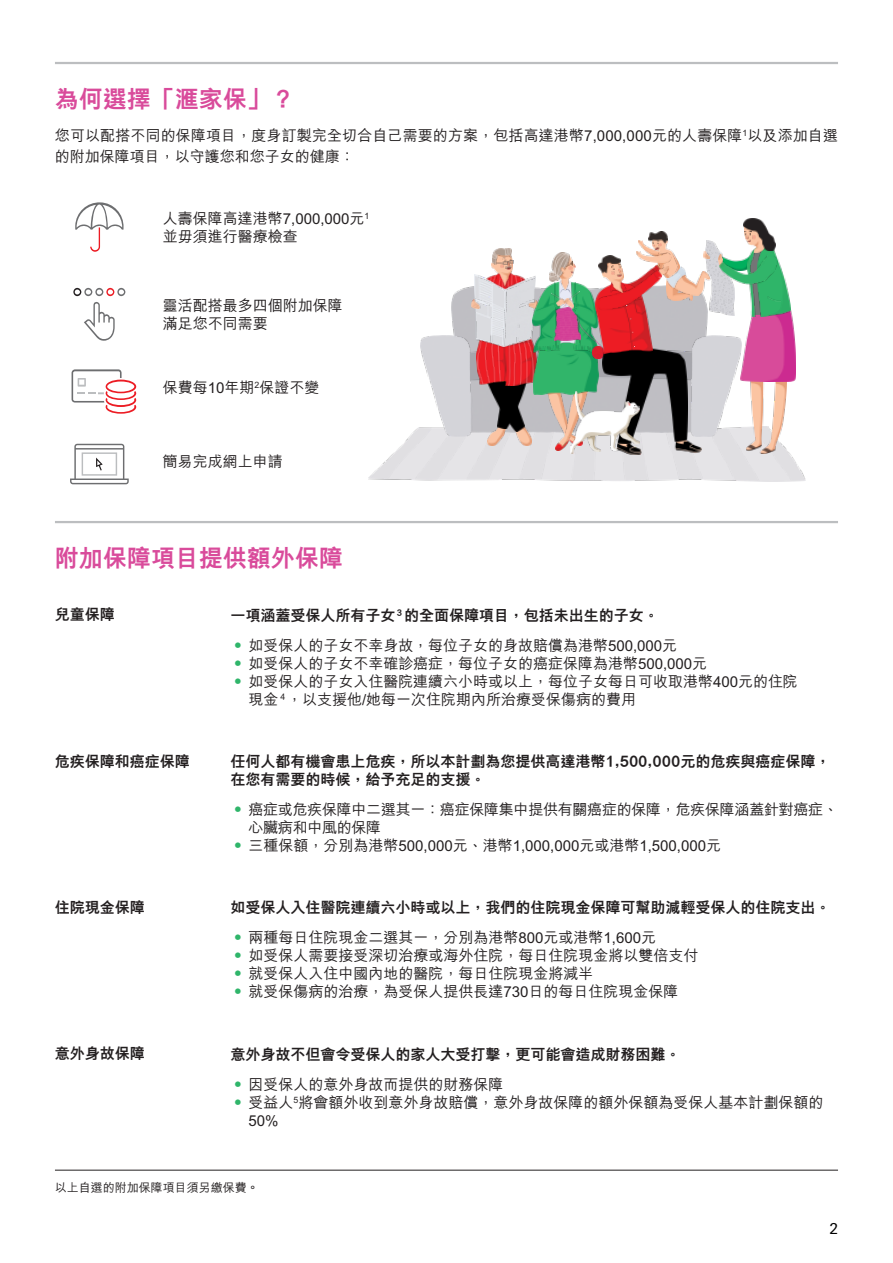
<style>
.page{position:relative;width:893px;height:1263px;background:#fff}
.page>*{position:absolute;margin:0;border:0;box-sizing:border-box;transform-origin:0 0}
.t1{font:800 24px "M Hei H Kfor HSBC";color:#d94b9b}
.t2{font:500 15px/18px "M Hei H Kfor HSBC";color:#231f20}
.t3{font:800 15px/30px "M Hei H Kfor HSBC";color:#231f20}
.t4{font:500 15px "M Hei H Kfor HSBC";letter-spacing:-.02em;color:#231f20}
.t5{font:15px "Univers Nextfor HSBC";color:#000}
.t6{font:500 12px "M Hei H Kfor HSBC";color:#231f20}
.s1{font-weight:800}
.s2{color:#2fb56a}
.s3{font-weight:500;color:#2fb56a}
.s4{font-weight:500}
</style>
<div class="page">
<hr style="left:55px;top:62px;width:783px;height:2px;background:#bcbec0">
<hr style="left:55px;top:521px;width:783px;height:2px;background:#bcbec0">
<img style="left:368px;top:427px;width:437px;height:54px">
<img style="left:451px;top:285px;width:256px;height:51px">
<img style="left:421px;top:336px;width:320px;height:101px">
<img style="left:516px;top:425px;width:15px;height:21px">
<img style="left:485px;top:385px;width:39px;height:46px">
<img style="left:487px;top:424px;width:19px;height:22px">
<img style="left:497px;top:385px;width:29px;height:44px">
<img style="left:476px;top:347px;width:2px;height:38px">
<img style="left:478px;top:347px;width:55px;height:38px">
<img style="left:492px;top:253px;width:20px;height:22px">
<img style="left:493px;top:249px;width:18px;height:15px">
<img style="left:496px;top:260px;width:17px;height:4px">
<img style="left:474px;top:275px;width:62px;height:72px">
<img style="left:475px;top:276px;width:60px;height:69px">
<img style="left:472px;top:299px;width:60px;height:9px">
<svg style="left:501px;top:257px;width:11px;height:13px"></svg>
<img style="left:547px;top:394px;width:8px;height:52px">
<img style="left:555px;top:394px;width:21px;height:56px">
<img style="left:555px;top:439px;width:14px;height:11px">
<img style="left:533px;top:355px;width:65px;height:39px">
<img style="left:532px;top:282px;width:63px;height:73px">
<img style="left:538px;top:283px;width:54px;height:69px">
<img style="left:555px;top:303px;width:40px;height:55px">
<svg style="left:592px;top:347px;width:10px;height:11px"></svg>
<img style="left:557px;top:300px;width:17px;height:9px">
<img style="left:551px;top:292px;width:28px;height:8px">
<img style="left:557px;top:256px;width:18px;height:33px">
<img style="left:549px;top:252px;width:20px;height:29px">
<svg style="left:565px;top:261px;width:8px;height:8px"></svg>
<img style="left:666px;top:278px;width:27px;height:22px">
<img style="left:673px;top:272px;width:32px;height:23px">
<img style="left:667px;top:267px;width:19px;height:20px">
<img style="left:638px;top:240px;width:14px;height:11px">
<img style="left:652px;top:236px;width:21px;height:28px">
<img style="left:658px;top:252px;width:22px;height:25px">
<img style="left:636px;top:251px;width:34px;height:11px">
<img style="left:648px;top:231px;width:19px;height:18px">
<svg style="left:652px;top:243px;width:10px;height:4px"></svg>
<img style="left:618px;top:437px;width:84px;height:17px">
<img style="left:602px;top:344px;width:85px;height:100px">
<img style="left:649px;top:265px;width:7px;height:5px">
<img style="left:595px;top:285px;width:57px;height:68px">
<img style="left:626px;top:309px;width:8px;height:38px">
<svg style="left:656px;top:264px;width:12px;height:11px"></svg>
<img style="left:598px;top:270px;width:64px;height:39px">
<img style="left:603px;top:268px;width:20px;height:24px">
<img style="left:598px;top:255px;width:23px;height:18px">
<svg style="left:611px;top:264px;width:11px;height:12px"></svg>
<img style="left:746px;top:382px;width:40px;height:72px">
<img style="left:741px;top:301px;width:54px;height:81px">
<img style="left:747px;top:253px;width:10px;height:63px">
<img style="left:757px;top:245px;width:33px;height:72px">
<img style="left:705px;top:241px;width:29px;height:75px">
<img style="left:707px;top:243px;width:27px;height:72px">
<svg style="left:704px;top:252px;width:5px;height:6px"></svg>
<svg style="left:718px;top:254px;width:5px;height:12px"></svg>
<img style="left:719px;top:255px;width:61px;height:46px">
<img style="left:750px;top:251px;width:15px;height:2px">
<img style="left:743px;top:219px;width:32px;height:32px">
<img style="left:576px;top:392px;width:64px;height:10px">
<img style="left:571px;top:402px;width:69px;height:51px">
<svg style="left:634px;top:405px;width:6px;height:7px"></svg>
<hr style="left:55px;top:1170px;width:783px;height:1px;background:#231f20">
<svg style="left:70px;top:444px;width:59px;height:40px"></svg>
<svg style="left:72px;top:369px;width:64px;height:45px"></svg>
<svg style="left:84px;top:302px;width:31px;height:39px"></svg>
<svg style="left:73px;top:288px;width:52px;height:8px"></svg>
<svg style="left:75px;top:202px;width:49px;height:50px"></svg>
<h1 class="t1" style="left:55px;top:87px;width:241px">為何選擇「滙家保」？</h1>
<p class="t2" style="left:55px;top:124px;width:785px;line-height:21px">您可以配搭不同的保障項目，度身訂製完全切合自己需要的方案，包括高達港幣7,000,000元的人壽保障<sup>1</sup>以及添加自選的附加保障項目，以守護您和您子女的健康：</p>
<p class="t2" style="left:163px;top:208px;width:208px">人壽保障高達港幣7,000,000元<sup>1</sup>並毋須進行醫療檢查</p>
<p class="t2" style="left:163px;top:295px;width:181px">靈活配搭最多四個附加保障滿足您不同需要</p>
<p class="t2" style="left:163px;top:377px;width:158px">保費每10年期<sup>2</sup>保證不變</p>
<p class="t2" style="left:163px;top:451px;width:121px">簡易完成網上申請</p>
<h1 class="t1" style="left:55px;top:546px;width:289px">附加保障項目提供額外保障</h1>
<p class="t3" style="left:55px;top:599px;width:61px">兒童保障</p>
<p class="t2" style="left:230px;top:599px;width:448px;line-height:30px"><span class="s1">一項涵蓋受保人所有子女</span><sup>３</sup><span class="s1">的全面保障項目，包括未出生的子女。</span><span class="s2">‧</span> 如受保人的子女不幸身故，每位子女的身故賠償為港幣500,000元</p>
<p class="t2" style="left:230px;top:653px;width:478px"><span class="s2">‧</span> 如受保人的子女不幸確診癌症，每位子女的癌症保障為港幣500,000元</p>
<p class="t2" style="left:230px;top:671px;width:569px"><span class="s2">‧</span> 如受保人的子女入住醫院連續六小時或以上，每位子女每日可收取港幣400元的住院</p>
<p class="t2" style="left:248px;top:689px;width:389px">現金<sup>４</sup>，以支援他/她每一次住院期內所治療受保傷病的費用</p>
<p class="t3" style="left:55px;top:746px;width:136px">危疾保障和癌症保障</p>
<p class="t3" style="left:230px;top:752px;width:601px;line-height:18px">任何人都有機會患上危疾，所以本計劃為您提供高達港幣1,500,000元的危疾與癌症保障，在您有需要的時候，給予充足的支援。</p>
<p class="t4" style="left:230px;top:799px;width:609px"><span class="s2">‧</span> 癌症或危疾保障中二選其一：癌症保障集中提供有關癌症的保障，危疾保障涵蓋針對癌症、</p>
<p class="t4" style="left:248px;top:817px;width:134px">心臟病和中風的保障</p>
<p class="t2" style="left:230px;top:835px;width:492px"><span class="s2">‧</span> 三種保額，分別為港幣500,000元、港幣1,000,000元或港幣1,500,000元</p>
<p class="t3" style="left:55px;top:892px;width:91px">住院現金保障</p>
<p class="t3" style="left:230px;top:893px;width:601px">如受保人入住醫院連續六小時或以上，我們的住院現金保障可幫助減輕受保人的住院支出。<span class="s3">‧</span> <span class="s4">兩種每日住院現金二選其一，分別為港幣800元或港幣1,600元</span></p>
<p class="t2" style="left:230px;top:946px;width:469px"><span class="s2">‧</span> 如受保人需要接受深切治療或海外住院，每日住院現金將以雙倍支付<span class="s2">‧</span> 就受保人入住中國內地的醫院，每日住院現金將減半<br><span class="s2">‧</span> 就受保傷病的治療，為受保人提供長達730日的每日住院現金保障</p>
<p class="t3" style="left:55px;top:1039px;width:91px">意外身故保障</p>
<p class="t3" style="left:230px;top:1039px;width:451px">意外身故不但會令受保人的家人大受打擊，更可能會造成財務困難。<span class="s3">‧</span> <span class="s4">因受保人的意外身故而提供的財務保障</span></p>
<p class="t2" style="left:248px;top:1092px;width:576px;text-indent:-18px"><span class="s2">‧</span> 受益人<sup>5</sup>將會額外收到意外身故賠償，意外身故保障的額外保額為受保人基本計劃保額的<br>50%</p>
<p class="t6" style="left:55px;top:1179px;width:206px">以上自選的附加保障項目須另繳保費。</p>
<p class="t5" style="left:829px;top:1218px;width:10px">2</p>
</div>
